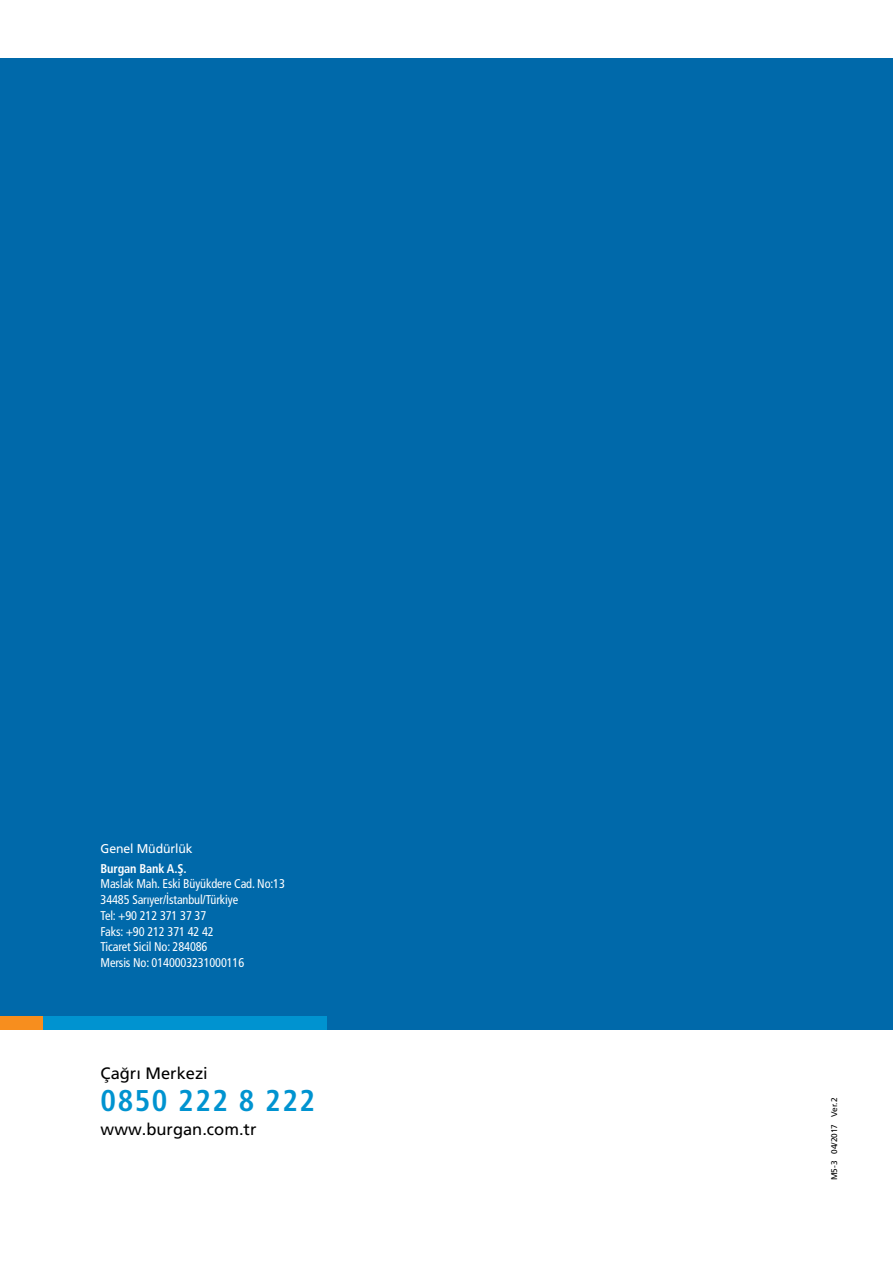
<style>
.page{position:relative;width:893px;height:1263px;background:#fff}
.page>*{position:absolute;margin:0;border:0;box-sizing:border-box;transform-origin:0 0}
.t1{font:700 condensed 30px "Frutiger LT Std";letter-spacing:.05em;color:#0093d0}
.t2{font:16.5px "Frutiger Roman";color:#000}
.t3{font:condensed 12.75px/15.8px "Frutiger LT Std";letter-spacing:-.01em;color:#fff}
.t4{font:700 condensed 12.75px "Frutiger LT Std";letter-spacing:-.01em;color:#fff}
.t5{font:12.75px "Frutiger Roman";letter-spacing:-.01em;color:#fff}
.t6{font:8.25px "Frutiger LT Std";color:#000}
</style>
<div class="page">
<div style="left:0;top:58px;width:893px;height:980px;background:#0069aa"></div>
<div style="left:0;top:1030px;width:893px;height:14px;background:#fff"></div>
<div style="left:39px;top:1016px;width:288px;height:14px;background:#0093d0"></div>
<div style="left:0;top:1016px;width:42px;height:14px;background:#f78e1e"></div>
<p class="t5" style="left:101px;top:841px;width:94px">Genel Müdürlük</p>
<p class="t4" style="left:101px;top:861px;width:88px">Burgan Bank A.Ş.</p>
<p class="t3" style="left:101px;top:876px;width:186px">Maslak Mah. Eski Büyükdere Cad. No:13<br>34485 Sarıyer/İstanbul/Türkiye<br>Tel: +90 212 371 37 37<br>Faks: +90 212 371 42 42<br>Ticaret Sicil No: 284086<br>Mersis No: 0140003231000116</p>
<p class="t2" style="left:101px;top:1063px;width:109px">Çağrı Merkezi</p>
<h1 class="t1" style="left:101px;top:1082px;width:216px">0850 222 8 222</h1>
<p class="t2" style="left:101px;top:1119px;width:157px">www.burgan.com.tr</p>
<p class="t6" style="left:829px;top:1180px;width:84px;rotate:-90deg">M5-3 04/2017 Ver.2</p>
</div>
